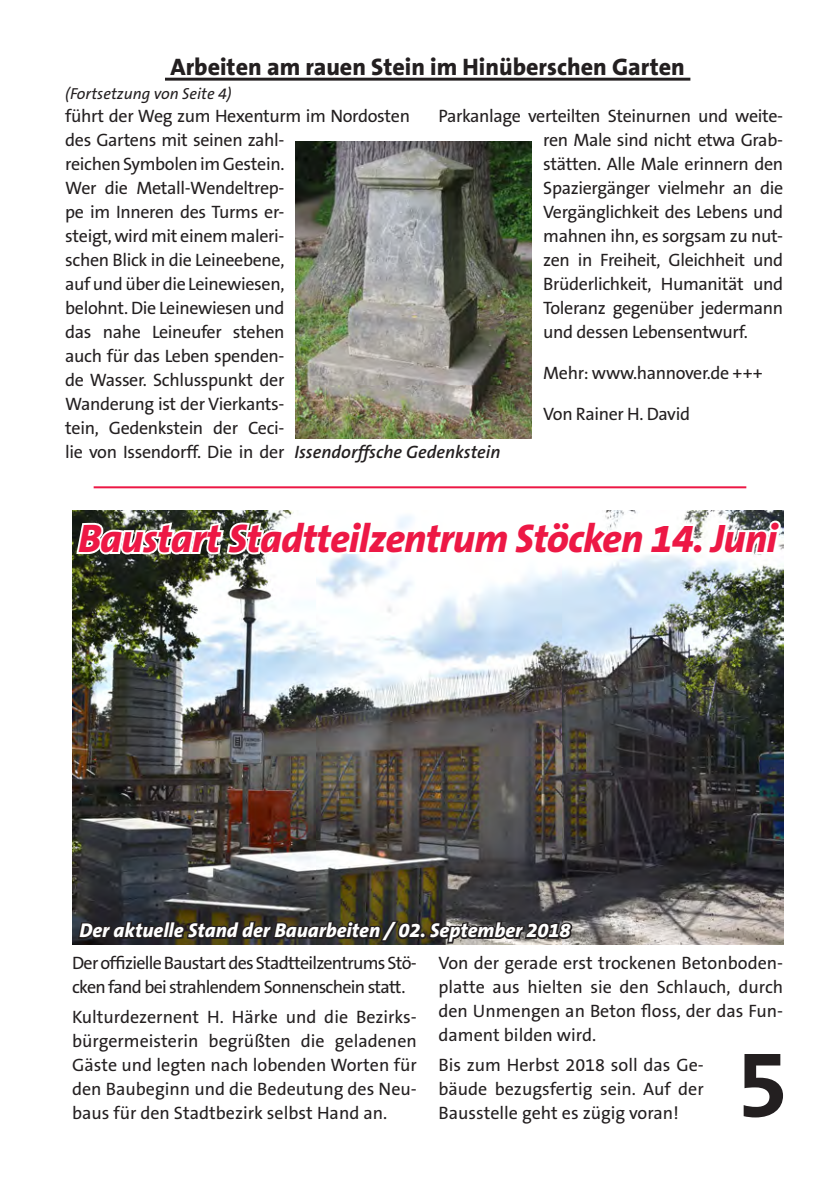
<style>
.page{position:relative;width:840px;height:1191px;background:#fff}
.page>*{position:absolute;margin:0;border:0;box-sizing:border-box;transform-origin:0 0}
.t1{font:700 96px "The Sans B7";color:#231f20}
.t2{font:italic 800 40px "The Sans B8";letter-spacing:-.02em;color:#ed1845}
.t3{font:800 24px "The Sans B8";color:#231f20}
.t4{font:italic 800 20px "The Sans B8";color:#fff}
.t5{font:18px/24px "The Sans B5 Plain";letter-spacing:-.02em;color:#231f20;text-align:justify}
.t6{font:18px/24px "The Sans B5 Plain";letter-spacing:-.04em;color:#231f20}
.t7{font:italic 600 18px "The Sans B6";color:#231f20}
.t8{font:italic 16px "The Sans B5 Plain";color:#231f20}
</style>
<div class="page">
<img style="left:72px;top:510px;width:710px;height:434px">
<hr style="left:94px;top:486px;width:652px;height:2px;background:#ed1845">
<hr style="left:165px;top:78px;width:525px;height:3px;background:#231f20">
<svg style="left:74px;top:518px;width:623px;height:38px"></svg>
<div style="left:691px;top:543px;width:12px;height:11px;border:4px solid #fff;border-radius:50%"></div>
<svg style="left:704px;top:518px;width:78px;height:38px"></svg>
<svg style="left:76px;top:918px;width:497px;height:27px;background:#38342f"></svg>
<img style="left:296px;top:141px;width:235px;height:297px">
<h3 class="t3" style="left:170px;top:54px;width:515px">Arbeiten am rauen Stein im Hinüberschen Garten</h3>
<p class="t8" style="left:65px;top:86px;width:168px">(Fortsetzung von Seite 4)</p>
<p class="t5" style="left:65px;top:105px;width:346px;text-align:left">führt der Weg zum Hexenturm im Nordosten des Gartens mit seinen zahl-<br>reichen Symbolen im Gestein.<br>Wer die Metall-Wendeltrep-<br>pe im Inneren des Turms er-<br>steigt, wird mit einem maleri-<br>schen Blick in die Leineebene,<br>auf und über die Leinewiesen,<br>belohnt. Die Leinewiesen und<br>das nahe Leineufer stehen<br>auch für das Leben spenden-<br>de Wasser. Schlusspunkt der<br>Wanderung ist der Vierkants-<br>tein, Gedenkstein der Ceci-<br>lie von Issendorff. Die in der</p>
<p class="t5" style="left:543px;top:105px;width:241px;text-indent:-105px">Parkanlage verteilten Steinurnen und weite&shy;ren Male sind nicht etwa Grab&shy;stätten. Alle Male erinnern den Spaziergänger vielmehr an die Vergänglichkeit des Lebens und mahnen ihn, es sorgsam zu nut&shy;zen in Freiheit, Gleichheit und Brüderlichkeit, Humanität und Toleranz gegenüber jedermann und dessen Lebensentwurf.</p>
<p class="t5" style="left:543px;top:362px;width:221px">Mehr: www.hannover.de +++</p>
<p class="t5" style="left:543px;top:403px;width:148px">Von Rainer H. David</p>
<p class="t7" style="left:294px;top:443px;width:208px">Issendorffsche Gedenkstein</p>
<h2 class="t2" style="left:78px;top:517px;width:700px">Baustart Stadtteilzentrum Stöcken 14. Juni</h2>
<p class="t4" style="left:79px;top:920px;width:492px">Der aktuelle Stand der Bauarbeiten / 02. September 2018</p>
<p class="t6" style="left:72px;top:951px;width:346px">Der offizielle Baustart des Stadtteilzentrums Stö&shy;cken fand bei strahlendem Sonnenschein statt.</p>
<p class="t5" style="left:72px;top:1005px;width:346px">Kulturdezernent H. Härke und die Bezirks&shy;bürgermeisterin begrüßten die geladenen Gäste und legten nach lobenden Worten für den Baubeginn und die Bedeutung des Neu&shy;baus für den Stadtbezirk selbst Hand an.</p>
<p class="t5" style="left:438px;top:951px;width:346px">Von der gerade erst trockenen Betonboden&shy;platte aus hielten sie den Schlauch, durch den Unmengen an Beton floss, der das Fun&shy;dament bilden wird.</p>
<p class="t5" style="left:438px;top:1053px;width:267px">Bis zum Herbst 2018 soll das Ge&shy;bäude bezugsfertig sein. Auf der Bausstelle geht es zügig voran!</p>
<h1 class="t1" style="left:735px;top:1033px;width:54px">5</h1>
</div>
